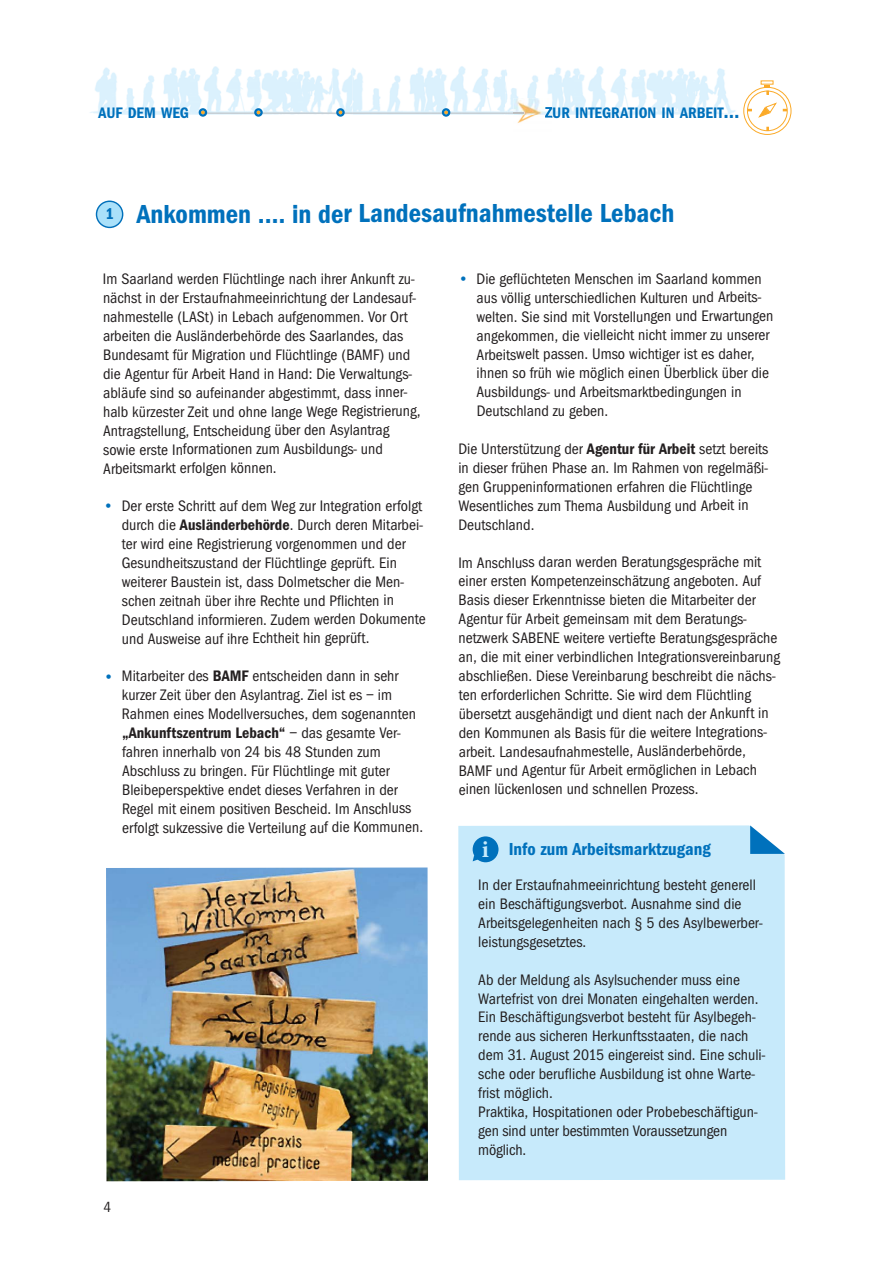
<style>
.page{position:relative;width:893px;height:1263px;background:#fff}
.page>*{position:absolute;margin:0;border:0;box-sizing:border-box;transform-origin:0 0}
.t1{font:600 condensed 27px "Franklin Gothic";color:#0071bc}
.t2{font:700 24px "Minion Pro";color:#c7eafb}
.t3{font:600 condensed 18px "Franklin Gothic";color:#0071bc}
.t4{font:600 condensed 16.2px "Franklin Gothic";color:#0071bc}
.t5{font:condensed 15.75px/18.9px "Franklin Gothic";color:#231f20}
.t6{font:600 condensed 15.75px "Franklin Gothic";color:#0071bc}
.t7{font:condensed 15px "Franklin Gothic";color:#231f20}
.s1{font-size:21px}
.s2{color:#0071bc}
.s3{font-weight:600}
</style>
<div class="page">
<img style="left:90px;top:66px;width:242px;height:49px">
<img style="left:352px;top:66px;width:153px;height:49px">
<img style="left:332px;top:68px;width:20px;height:47px">
<img style="left:507px;top:66px;width:229px;height:49px">
<img style="left:505px;top:69px;width:2px;height:46px">
<hr style="left:199px;top:113px;width:324px;height:1px;background:#bbbdc0">
<svg style="left:199px;top:108px;width:8px;height:9px"></svg>
<svg style="left:254px;top:108px;width:9px;height:9px"></svg>
<svg style="left:336px;top:108px;width:9px;height:9px"></svg>
<svg style="left:442px;top:108px;width:8px;height:9px"></svg>
<svg style="left:96px;top:200px;width:27px;height:28px"></svg>
<img style="left:106px;top:867px;width:322px;height:314px">
<div style="left:458px;top:825px;width:327px;height:355px;background:#c7eafb"></div>
<svg style="left:743px;top:825px;width:42px;height:37px"></svg>
<div style="left:472px;top:836px;width:26px;height:26px;background:#0071bc;border-radius:50%"></div>
<svg style="left:472px;top:855px;width:7px;height:6px"></svg>
<img style="left:513px;top:98px;width:38px;height:25px">
<svg style="left:544px;top:107px;width:7px;height:11px"></svg>
<svg style="left:743px;top:87px;width:48px;height:47px"></svg>
<div style="left:743px;top:87px;width:48px;height:48px;border:1px solid #fbaa28;border-radius:50%"></div>
<div style="left:747px;top:91px;width:40px;height:40px;background:#fff;border-radius:50%"></div>
<div style="left:747px;top:91px;width:40px;height:40px;border:1px solid #fbaa28;border-radius:50%"></div>
<svg style="left:758px;top:102px;width:29px;height:16px"></svg>
<svg style="left:766px;top:127px;width:3px;height:4px"></svg>
<svg style="left:761px;top:85px;width:12px;height:10px"></svg>
<p class="t6" style="left:98px;top:106px;width:92px">AUF DEM WEG</p>
<p class="t6" style="left:545px;top:106px;width:196px">ZUR INTEGRATION IN ARBEIT<span class="s1">…</span></p>
<p class="t4" style="left:105px;top:207px;width:10px">1</p>
<h1 class="t1" style="left:137px;top:203px;width:539px">Ankommen .… in der Landesaufnahmestelle Lebach</h1>
<p class="t5" style="left:103px;top:271px;width:319px">Im Saarland werden Flüchtlinge nach ihrer Ankunft zu&shy;nächst in der Erstaufnahmeeinrichtung der Landesauf&shy;nahmestelle (LASt) in Lebach aufgenommen. Vor Ort arbeiten die Ausländerbehörde des Saarlandes, das Bundesamt für Migration und Flüchtlinge (BAMF) und die Agentur für Arbeit Hand in Hand: Die Verwaltungs&shy;abläufe sind so aufeinander abgestimmt, dass inner&shy;halb kürzester Zeit und ohne lange Wege Registrierung, Antragstellung, Entscheidung über den Asylantrag sowie erste Informationen zum Ausbildungs- und Arbeitsmarkt erfolgen können.</p>
<p class="t5" style="left:122px;top:497px;width:305px;text-indent:-18px"><span class="s2">•</span> Der erste Schritt auf dem Weg zur Integration erfolgt durch die <span class="s3">Ausländerbehörde</span>. Durch deren Mitarbei&shy;ter wird eine Registrierung vorgenommen und der Gesundheitszustand der Flüchtlinge geprüft. Ein weiterer Baustein ist, dass Dolmetscher die Men&shy;schen zeitnah über ihre Rechte und Pflichten in Deutschland informieren. Zudem werden Dokumente und Ausweise auf ihre Echtheit hin geprüft.</p>
<p class="t5" style="left:122px;top:668px;width:303px;text-indent:-18px"><span class="s2">•</span> Mitarbeiter des <span class="s3">BAMF</span> entscheiden dann in sehr kurzer Zeit über den Asylantrag. Ziel ist es – im Rahmen eines Modellversuches, dem sogenannten <span class="s3">„Ankunftszentrum Lebach“</span> – das gesamte Ver&shy;fahren innerhalb von 24 bis 48 Stunden zum Abschluss zu bringen. Für Flüchtlinge mit guter Bleibeperspektive endet dieses Verfahren in der Regel mit einem positiven Bescheid. Im Anschluss erfolgt sukzessive die Verteilung auf die Kommunen.</p>
<p class="t7" style="left:103px;top:1200px;width:9px">4</p>
<p class="t5" style="left:476px;top:270px;width:298px;text-indent:-18px"><span class="s2">•</span> Die geflüchteten Menschen im Saarland kommen aus völlig unterschiedlichen Kulturen und Arbeits&shy;welten. Sie sind mit Vorstellungen und Erwartungen angekommen, die vielleicht nicht immer zu unserer Arbeitswelt passen. Umso wichtiger ist es daher, ihnen so früh wie möglich einen Überblick über die Ausbildungs- und Arbeitsmarktbedingungen in Deutschland zu geben.</p>
<p class="t5" style="left:458px;top:440px;width:312px">Die Unterstützung der <span class="s3">Agentur für Arbeit</span> setzt bereits in dieser frühen Phase an. Im Rahmen von regelmäßi&shy;gen Gruppeninformationen erfahren die Flüchtlinge Wesentliches zum Thema Ausbildung und Arbeit in Deutschland.</p>
<p class="t5" style="left:458px;top:554px;width:323px">Im Anschluss daran werden Beratungsgespräche mit einer ersten Kompetenzeinschätzung angeboten. Auf Basis dieser Erkenntnisse bieten die Mitarbeiter der Agentur für Arbeit gemeinsam mit dem Beratungs&shy;netzwerk SABENE weitere vertiefte Beratungsgespräche an, die mit einer verbindlichen Integrationsvereinbarung abschließen. Diese Vereinbarung beschreibt die nächs&shy;ten erforderlichen Schritte. Sie wird dem Flüchtling übersetzt ausgehändigt und dient nach der Ankunft in den Kommunen als Basis für die weitere Integrations&shy;arbeit. Landesaufnahmestelle, Ausländerbehörde, BAMF und Agentur für Arbeit ermöglichen in Lebach einen lückenlosen und schnellen Prozess.</p>
<h2 class="t2" style="left:482px;top:834px;width:9px">i</h2>
<p class="t3" style="left:508px;top:841px;width:203px">Info zum Arbeitsmarktzugang</p>
<p class="t5" style="left:478px;top:876px;width:286px">In der Erstaufnahmeeinrichtung besteht generell ein Beschäftigungsverbot. Ausnahme sind die Arbeitsgelegenheiten nach § 5 des Asylbewerber&shy;leistungsgesetztes.</p>
<p class="t5" style="left:478px;top:971px;width:288px">Ab der Meldung als Asylsuchender muss eine Wartefrist von drei Monaten eingehalten werden.<br>Ein Beschäftigungsverbot besteht für Asylbegeh&shy;rende aus sicheren Herkunftsstaaten, die nach dem 31. August 2015 eingereist sind. Eine schuli&shy;sche oder berufliche Ausbildung ist ohne Warte&shy;frist möglich.<br>Praktika, Hospitationen oder Probebeschäftigun&shy;gen sind unter bestimmten Voraussetzungen möglich.</p>
</div>
